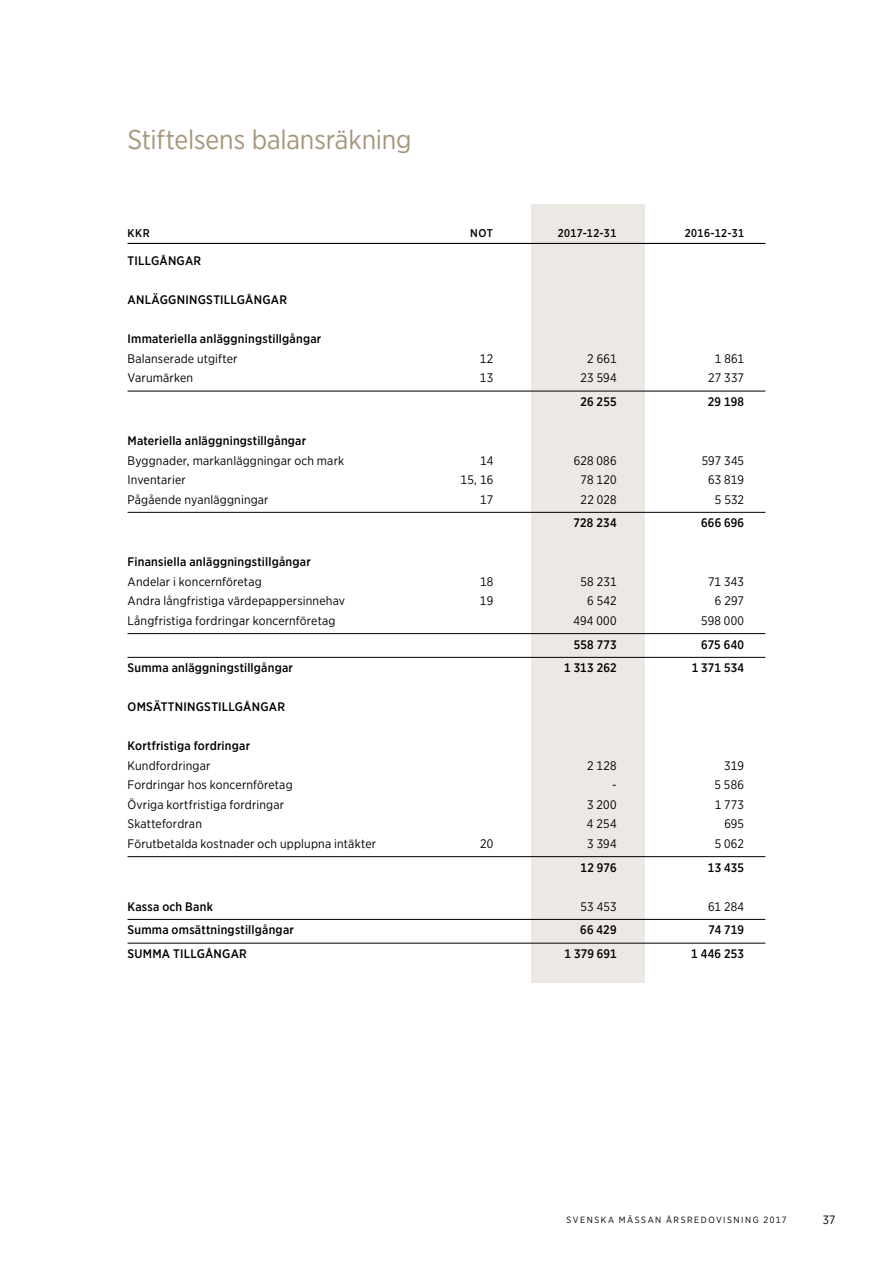
<style>
.page{position:relative;width:893px;height:1263px;background:#fff}
.page>*{position:absolute;margin:0;border:0;box-sizing:border-box;transform-origin:0 0}
.t1{font:27px "Gotham Narrow";letter-spacing:-.005em;color:#a5967c}
.t2{font:12.3px "Gotham Narrow";letter-spacing:.015em;color:#000}
.t3{font:500 12.3px "Gotham Narrow";letter-spacing:.015em;color:#000}
.t4{font:12px "Gotham Narrow";color:#000}
.t5{font:500 11.25px "Gotham Narrow";letter-spacing:.045em;color:#000}
.t6{font:9px "Gotham Narrow";letter-spacing:.17em;color:#000}
</style>
<div class="page">
<div style="left:531px;top:204px;width:114px;height:778px;background:#ece8e3"></div>
<hr style="left:128px;top:243px;width:637px;height:1px;background:#000">
<hr style="left:128px;top:391px;width:637px;height:1px;background:#000">
<hr style="left:128px;top:512px;width:637px;height:1px;background:#000">
<hr style="left:128px;top:633px;width:637px;height:1px;background:#000">
<hr style="left:128px;top:657px;width:637px;height:1px;background:#000">
<hr style="left:128px;top:856px;width:637px;height:1px;background:#000">
<hr style="left:128px;top:919px;width:637px;height:1px;background:#000">
<hr style="left:128px;top:943px;width:637px;height:1px;background:#000">
<h1 class="t1" style="left:128px;top:123px;width:286px">Stiftelsens balansräkning</h1>
<p class="t5" style="left:128px;top:226px;width:24px">KKR</p>
<p class="t5" style="left:470px;top:226px;width:24px">NOT</p>
<p class="t5" style="left:558px;top:226px;width:60px">2017-12-31</p>
<p class="t5" style="left:685px;top:226px;width:61px">2016-12-31</p>
<p class="t3" style="left:128px;top:253px;width:75px">TILLGÅNGAR</p>
<p class="t3" style="left:128px;top:292px;width:161px">ANLÄGGNINGSTILLGÅNGAR</p>
<p class="t3" style="left:128px;top:331px;width:195px">Immateriella anläggningstillgångar</p>
<p class="t2" style="left:128px;top:351px;width:112px">Balanserade utgifter</p>
<p class="t2" style="left:480px;top:351px;width:15px">12</p>
<p class="t2" style="left:587px;top:351px;width:31px">2 661</p>
<p class="t2" style="left:715px;top:351px;width:31px">1 861</p>
<p class="t2" style="left:128px;top:370px;width:67px">Varumärken</p>
<p class="t2" style="left:480px;top:370px;width:15px">13</p>
<p class="t2" style="left:580px;top:370px;width:38px">23 594</p>
<p class="t2" style="left:708px;top:370px;width:37px">27 337</p>
<p class="t3" style="left:580px;top:394px;width:38px">26 255</p>
<p class="t3" style="left:708px;top:394px;width:38px">29 198</p>
<p class="t3" style="left:128px;top:433px;width:180px">Materiella anläggningstillgångar</p>
<p class="t2" style="left:128px;top:453px;width:218px">Byggnader, markanläggningar och mark</p>
<p class="t2" style="left:480px;top:453px;width:14px">14</p>
<p class="t2" style="left:574px;top:453px;width:44px">628 086</p>
<p class="t2" style="left:702px;top:453px;width:44px">597 345</p>
<p class="t2" style="left:128px;top:472px;width:60px">Inventarier</p>
<p class="t2" style="left:460px;top:472px;width:34px">15, 16</p>
<p class="t2" style="left:580px;top:472px;width:38px">78 120</p>
<p class="t2" style="left:708px;top:472px;width:38px">63 819</p>
<p class="t2" style="left:128px;top:492px;width:143px">Pågående nyanläggningar</p>
<p class="t2" style="left:480px;top:492px;width:15px">17</p>
<p class="t2" style="left:580px;top:492px;width:38px">22 028</p>
<p class="t2" style="left:715px;top:492px;width:31px">5 532</p>
<p class="t3" style="left:573px;top:515px;width:45px">728 234</p>
<p class="t3" style="left:701px;top:515px;width:45px">666 696</p>
<p class="t3" style="left:128px;top:554px;width:185px">Finansiella anläggningstillgångar</p>
<p class="t2" style="left:128px;top:574px;width:136px">Andelar i koncernföretag</p>
<p class="t2" style="left:480px;top:574px;width:15px">18</p>
<p class="t2" style="left:580px;top:574px;width:38px">58 231</p>
<p class="t2" style="left:708px;top:574px;width:38px">71 343</p>
<p class="t2" style="left:128px;top:593px;width:219px">Andra långfristiga värdepappersinnehav</p>
<p class="t2" style="left:480px;top:593px;width:15px">19</p>
<p class="t2" style="left:587px;top:593px;width:31px">6 542</p>
<p class="t2" style="left:715px;top:593px;width:31px">6 297</p>
<p class="t2" style="left:128px;top:613px;width:209px">Långfristiga fordringar koncernföretag</p>
<p class="t2" style="left:573px;top:613px;width:45px">494 000</p>
<p class="t2" style="left:701px;top:613px;width:44px">598 000</p>
<p class="t3" style="left:574px;top:636px;width:44px">558 773</p>
<p class="t3" style="left:701px;top:636px;width:45px">675 640</p>
<p class="t3" style="left:128px;top:660px;width:167px">Summa anläggningstillgångar</p>
<p class="t3" style="left:564px;top:660px;width:54px">1 313 262</p>
<p class="t3" style="left:692px;top:660px;width:54px">1 371 534</p>
<p class="t3" style="left:128px;top:699px;width:159px">OMSÄTTNINGSTILLGÅNGAR</p>
<p class="t3" style="left:128px;top:738px;width:124px">Kortfristiga fordringar</p>
<p class="t2" style="left:128px;top:758px;width:84px">Kundfordringar</p>
<p class="t2" style="left:587px;top:758px;width:31px">2 128</p>
<p class="t2" style="left:724px;top:758px;width:21px">319</p>
<p class="t2" style="left:128px;top:777px;width:167px">Fordringar hos koncernföretag</p>
<p class="t2" style="left:612px;top:777px;width:6px">-</p>
<p class="t2" style="left:714px;top:777px;width:31px">5 586</p>
<p class="t2" style="left:128px;top:797px;width:158px">Övriga kortfristiga fordringar</p>
<p class="t2" style="left:587px;top:797px;width:31px">3 200</p>
<p class="t2" style="left:715px;top:797px;width:31px">1 773</p>
<p class="t2" style="left:128px;top:816px;width:76px">Skattefordran</p>
<p class="t2" style="left:587px;top:816px;width:31px">4 254</p>
<p class="t2" style="left:724px;top:816px;width:21px">695</p>
<p class="t2" style="left:128px;top:836px;width:250px">Förutbetalda kostnader och upplupna intäkter</p>
<p class="t2" style="left:480px;top:836px;width:15px">20</p>
<p class="t2" style="left:587px;top:836px;width:31px">3 394</p>
<p class="t2" style="left:715px;top:836px;width:31px">5 062</p>
<p class="t3" style="left:581px;top:859px;width:37px">12 976</p>
<p class="t3" style="left:708px;top:859px;width:38px">13 435</p>
<p class="t3" style="left:128px;top:898px;width:87px">Kassa och Bank</p>
<p class="t2" style="left:580px;top:899px;width:38px">53 453</p>
<p class="t2" style="left:708px;top:899px;width:38px">61 284</p>
<p class="t3" style="left:128px;top:922px;width:168px">Summa omsättningstillgångar</p>
<p class="t3" style="left:580px;top:922px;width:38px">66 429</p>
<p class="t3" style="left:709px;top:922px;width:37px">74 719</p>
<p class="t3" style="left:128px;top:946px;width:121px">SUMMA TILLGÅNGAR</p>
<p class="t3" style="left:565px;top:946px;width:53px">1 379 691</p>
<p class="t3" style="left:691px;top:946px;width:54px">1 446 253</p>
<p class="t6" style="left:566px;top:1215px;width:222px">SVENSKA MÄSSAN ÅRSREDOVISNING 2017</p>
<p class="t4" style="left:823px;top:1212px;width:14px">37</p>
</div>
